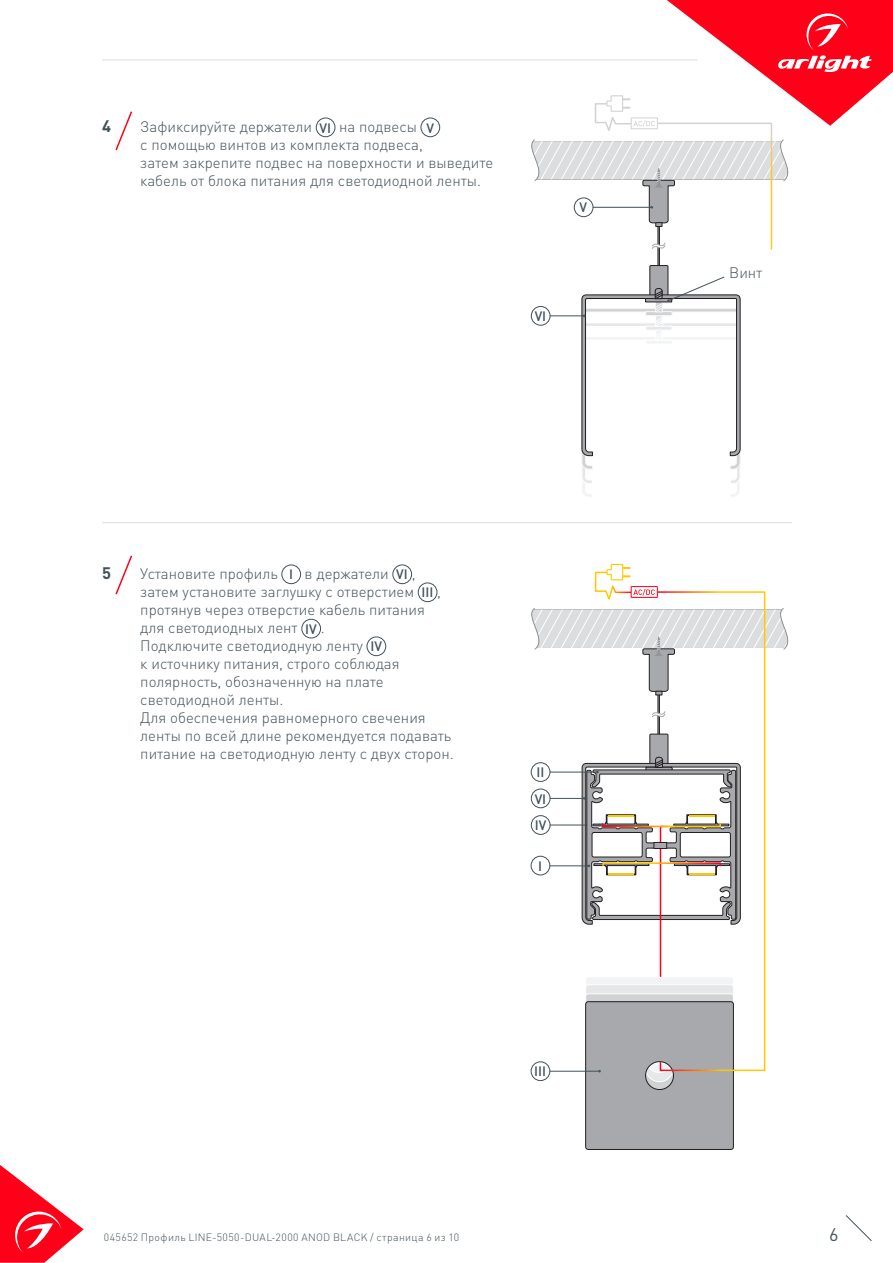
<style>
.page{position:relative;width:893px;height:1263px;background:#fff}
.page>*{position:absolute;margin:0;border:0;box-sizing:border-box;transform-origin:0 0}
.t1{font:18px "DIN Pro";color:#425159}
.t2{font:700 16.5px "DIN Pro";color:#425159}
.t3{font:300 15px/18px "DIN Pro";color:#425159}
.t4{font:500 13.5px "DIN Pro";color:#425159}
.t5{font:300 10.5px "DIN Pro";letter-spacing:.04em;color:#425159}
</style>
<div class="page">
<svg style="left:0;top:1165px;width:84px;height:98px"></svg>
<svg style="left:845px;top:1215px;width:27px;height:26px"></svg>
<hr style="left:102px;top:60px;width:595px;height:1px;background:#dcdddf">
<svg style="left:115px;top:555px;width:18px;height:40px"></svg>
<div style="left:531px;top:789px;width:19px;height:19px;border:1px solid #425159;border-radius:50%"></div>
<div style="left:531px;top:815px;width:19px;height:19px;border:1px solid #425159;border-radius:50%"></div>
<hr style="left:550px;top:798px;width:33px;height:1px;background:#425159">
<hr style="left:550px;top:825px;width:48px;height:1px;background:#425159">
<svg style="left:652px;top:712px;width:4px;height:6px"></svg>
<svg style="left:656px;top:695px;width:110px;height:39px"></svg>
<svg style="left:531px;top:563px;width:258px;height:132px"></svg>
<div style="left:531px;top:856px;width:19px;height:19px;border:1px solid #425159;border-radius:50%"></div>
<div style="left:531px;top:762px;width:19px;height:20px;border:1px solid #425159;border-radius:50%"></div>
<hr style="left:550px;top:865px;width:38px;height:1px;background:#425159">
<hr style="left:550px;top:772px;width:47px;height:1px;background:#425159">
<div style="left:531px;top:1062px;width:19px;height:19px;border:1px solid #425159;border-radius:50%"></div>
<hr style="left:550px;top:1071px;width:49px;height:1px;background:#425159">
<svg style="left:582px;top:734px;width:184px;height:416px"></svg>
<div style="left:658px;top:183px;width:2px;height:83px;border:1px solid #231f20"></div>
<hr style="left:102px;top:522px;width:690px;height:1px;background:#dcdddf">
<div style="left:531px;top:306px;width:19px;height:19px;border:1px solid #425159;border-radius:50%"></div>
<hr style="left:550px;top:316px;width:33px;height:1px;background:#425159">
<svg style="left:581px;top:265px;width:159px;height:231px"></svg>
<svg style="left:524px;top:0;width:369px;height:251px"></svg>
<div style="left:316px;top:118px;width:19px;height:19px;border:1px solid #425159;border-radius:50%"></div>
<div style="left:421px;top:118px;width:19px;height:19px;border:1px solid #425159;border-radius:50%"></div>
<svg style="left:115px;top:111px;width:18px;height:40px"></svg>
<div style="left:282px;top:565px;width:19px;height:19px;border:1px solid #425159;border-radius:50%"></div>
<div style="left:393px;top:565px;width:19px;height:19px;border:1px solid #425159;border-radius:50%"></div>
<div style="left:418px;top:583px;width:19px;height:19px;border:1px solid #425159;border-radius:50%"></div>
<div style="left:302px;top:619px;width:19px;height:19px;border:1px solid #425159;border-radius:50%"></div>
<div style="left:367px;top:637px;width:19px;height:19px;border:1px solid #425159;border-radius:50%"></div>
<div style="left:654px;top:842px;width:13px;height:6px;background:#a8a9ad"></div>
<div style="left:654px;top:842px;width:13px;height:7px;border:1px solid #231f20"></div>
<p class="t2" style="left:102px;top:115px;width:10px">4</p>
<p class="t3" style="left:140px;top:117px;width:173px">Зафиксируйте держатели</p>
<p class="t4" style="left:320px;top:118px;width:13px">VI</p>
<p class="t3" style="left:339px;top:117px;width:79px">на подвесы</p>
<p class="t4" style="left:426px;top:118px;width:9px">V</p>
<p class="t3" style="left:140px;top:135px;width:354px">с помощью винтов из комплекта подвеса,<br>затем закрепите подвес на поверхности и выведите кабель от блока питания для светодиодной ленты.</p>
<p class="t4" style="left:580px;top:198px;width:9px">V</p>
<p class="t4" style="left:535px;top:307px;width:13px">VI</p>
<p class="t2" style="left:102px;top:562px;width:10px">5</p>
<p class="t3" style="left:140px;top:564px;width:139px">Установите профиль</p>
<p class="t4" style="left:289px;top:565px;width:5px">I</p>
<p class="t3" style="left:305px;top:564px;width:86px">в держатели</p>
<p class="t4" style="left:396px;top:565px;width:13px">VI</p>
<p class="t3" style="left:140px;top:564px;width:277px;text-align:right">,<br>затем установите заглушку с отверстием</p>
<p class="t4" style="left:421px;top:583px;width:13px">III</p>
<p class="t3" style="left:437px;top:582px;width:5px">,</p>
<p class="t3" style="left:140px;top:600px;width:286px">протянув через отверстие кабель питания для светодиодных лент</p>
<p class="t4" style="left:305px;top:620px;width:13px">IV</p>
<p class="t3" style="left:140px;top:618px;width:224px;text-indent:180px">.<br>Подключите светодиодную ленту</p>
<p class="t4" style="left:370px;top:637px;width:13px">IV</p>
<p class="t3" style="left:140px;top:654px;width:315px">к источнику питания, строго соблюдая полярность, обозначенную на плате светодиодной ленты.<br>Для обеспечения равномерного свечения ленты по всей длине рекомендуется подавать питание на светодиодную ленту с двух сторон.</p>
<p class="t4" style="left:536px;top:763px;width:9px">II</p>
<p class="t4" style="left:535px;top:789px;width:13px">VI</p>
<p class="t4" style="left:535px;top:816px;width:13px">IV</p>
<p class="t4" style="left:538px;top:857px;width:5px">I</p>
<p class="t4" style="left:534px;top:1062px;width:13px">III</p>
<p class="t3" style="left:729px;top:263px;width:35px">Винт</p>
<p class="t5" style="left:104px;top:1230px;width:357px">045652 Профиль LINE-5050-DUAL-2000 ANOD BLACK / страница 6 из 10</p>
<p class="t1" style="left:829px;top:1222px;width:11px">6</p>
</div>
